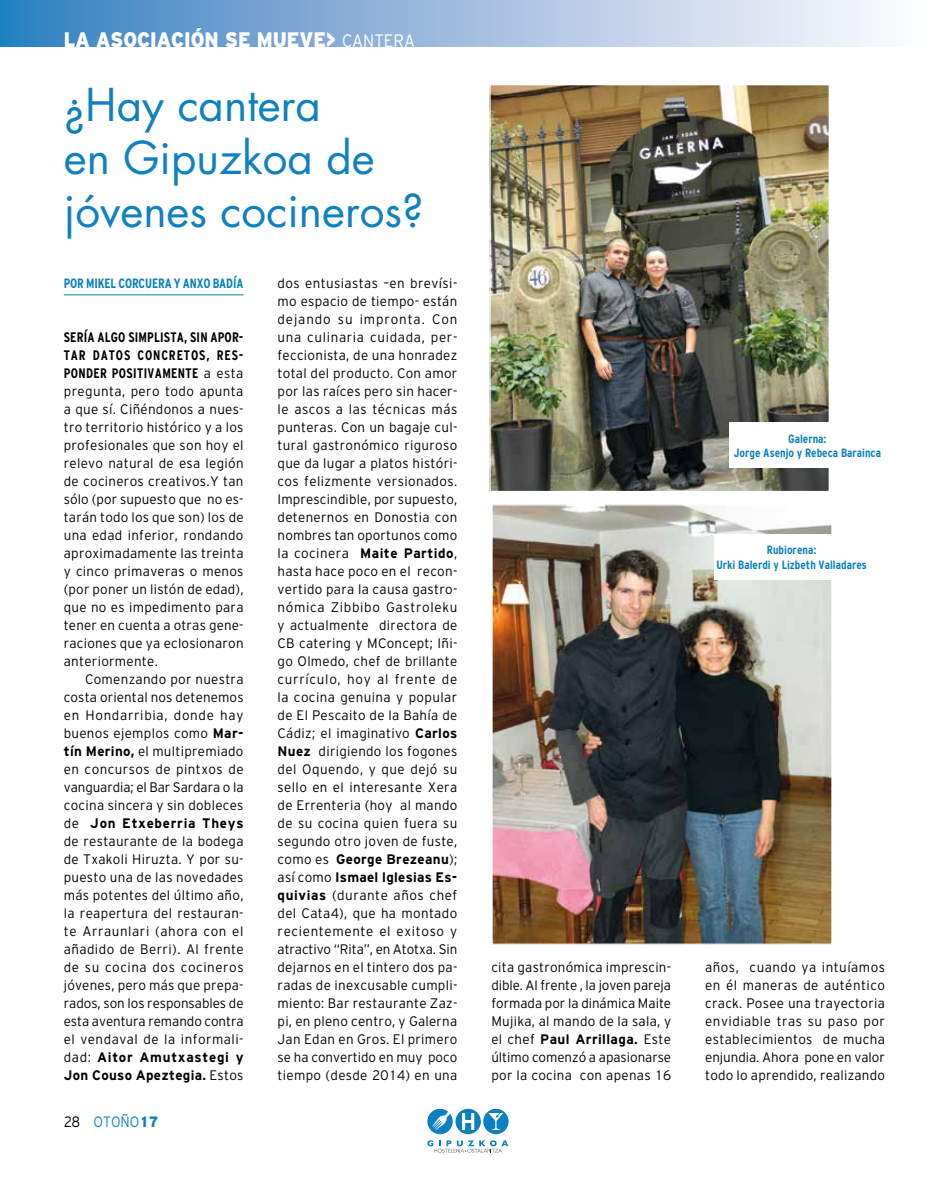
<style>
.page{position:relative;width:936px;height:1191px;background:#fff}
.page>*{position:absolute;margin:0;border:0;box-sizing:border-box;transform-origin:0 0}
.t1{font:44.1px/52.8px "Futura Std";color:#1081c0}
.t2{font:900 21px "Civica 10";color:#fff;scale:.9 1}
.t3{font:300 15px "Civica 01";color:#1081c0;scale:.9 1}
.t4{font:300 13.8px/18px "Civica 01";letter-spacing:.015em;color:#000;text-align:justify}
.t5{font:700 13.8px/18px "Civica 07";letter-spacing:.03em;color:#000}
.t6{font:700 condensed 13.8px/18px "Civica 09";letter-spacing:.025em;color:#000;text-align:justify}
.t7{font:300 13.8px/18px "Civica 01";letter-spacing:-.005em;color:#000}
.t8{font:700 13.8px "Civica 07";letter-spacing:.055em;color:#000}
.t9{font:700 condensed 13.5px "Civica 09";letter-spacing:-.01em;color:#0980bf}
.t10{font:700 condensed 12px/14.4px "Civica 09";color:#0980bf;text-align:center}
.s1{font-family:"Civica 01";font-weight:300;font-size:18px}
.s2{font-family:"Civica 01";font-weight:300}
.s3{font-family:"Civica 07";font-weight:700}
.s4{font-family:"Civica 01";font-weight:300;font-stretch:normal}
.s5{color:#000}
.s6{font-family:"Civica 10";font-weight:900}
</style>
<div class="page">
<svg style="left:0;top:0;width:877px;height:47px;background:#98badd"></svg>
<svg style="left:427px;top:1108px;width:81px;height:44px"></svg>
<hr style="left:64px;top:294px;width:179px;height:1px;background:#0980bf">
<img style="left:491px;top:86px;width:336px;height:404px">
<div style="left:489px;top:84px;width:340px;height:408px;border:1px solid #fff"></div>
<div style="left:729px;top:423px;width:155px;height:45px;background:#fff"></div>
<img style="left:493px;top:506px;width:337px;height:437px">
<div style="left:491px;top:504px;width:341px;height:441px;border:1px solid #fff"></div>
<div style="left:714px;top:534px;width:155px;height:45px;background:#fff"></div>
<h2 class="t2" style="left:64px;top:28px;width:391px">LA ASOCIACIÓN SE MUEVE&gt; <span class="s1">CANTERA</span></h2>
<h1 class="t1" style="left:64px;top:79px;width:361px">¿Hay cantera<br>en Gipuzkoa de jóvenes cocineros?</h1>
<p class="t9" style="left:64px;top:276px;width:181px">POR MIKEL CORCUERA Y ANXO BADÍA</p>
<p class="t4" style="left:277px;top:274px;width:181px">dos entusiastas –en brevísi&shy;mo espacio de tiempo- están dejando su impronta. Con una culinaria cuidada, per&shy;feccionista, de una honradez total del producto. Con amor por las raíces pero sin hacer&shy;le ascos a las técnicas más punteras. Con un bagaje cul&shy;tural gastronómico riguroso que da lugar a platos históri&shy;cos felizmente versionados.<br>Imprescindible, por supuesto, detenernos en Donostia con nombres tan oportunos como</p>
<p class="t5" style="left:277px;top:544px;width:181px"><span class="s2">la cocinera</span> Maite Partido<span class="s2">,</span></p>
<p class="t4" style="left:277px;top:562px;width:181px">hasta hace poco en el recon&shy;vertido para la causa gastro&shy;nómica Zibbibo Gastroleku y actualmente directora de CB catering y MConcept; Iñi&shy;go Olmedo, chef de brillante currículo, hoy al frente de la cocina genuina y popular de El Pescaito de la Bahía de Cádiz; el imaginativo <span class="s3">Carlos Nuez</span> dirigiendo los fogones del Oquendo, y que dejó su sello en el interesante Xera de Errenteria (hoy al mando de su cocina quien fuera su segundo otro joven de fuste,</p>
<p class="t5" style="left:277px;top:850px;width:181px"><span class="s2">como es</span> George Brezeanu<span class="s2">); así como</span> Ismael Iglesias Es-</p>
<p class="t4" style="left:277px;top:886px;width:181px"><span class="s3">quivias</span> (durante años chef del Cata4), que ha montado recientemente el exitoso y atractivo “Rita”, en Atotxa. Sin dejarnos en el tintero dos pa&shy;radas de inexcusable cumpli&shy;miento: Bar restaurante Zaz&shy;pi, en pleno centro, y Galerna Jan Edan en Gros. El primero se ha convertido en muy poco tiempo (desde 2014) en una</p>
<p class="t6" style="left:64px;top:328px;width:181px">SERÍA ALGO SIMPLISTA, SIN APOR-TAR DATOS CONCRETOS, RES-PONDER POSITIVAMENTE <span class="s4">a esta</span></p>
<p class="t4" style="left:64px;top:382px;width:181px">pregunta, pero todo apunta a que sí. Ciñéndonos a nues&shy;tro territorio histórico y a los profesionales que son hoy el relevo natural de esa legión de cocineros creativos.Y tan sólo (por supuesto que no es&shy;tarán todo los que son) los de una edad inferior, rondando aproximadamente las treinta y cinco primaveras o menos (por poner un listón de edad), que no es impedimento para tener en cuenta a otras gene&shy;raciones que ya eclosionaron anteriormente.</p>
<p class="t4" style="left:64px;top:670px;width:181px;text-indent:21px">Comenzando por nuestra costa oriental nos detenemos en Hondarribia, donde hay buenos ejemplos como <span class="s3">Mar&shy;tín Merino,</span> el multipremiado en concursos de pintxos de vanguardia; el Bar Sardara o la cocina sincera y sin dobleces</p>
<p class="t8" style="left:64px;top:815px;width:181px"><span class="s2">de</span> Jon Etxeberria Theys</p>
<p class="t4" style="left:64px;top:832px;width:181px">de restaurante de la bodega de Txakoli Hiruzta. Y por su&shy;puesto una de las novedades más potentes del último año, la reapertura del restauran&shy;te Arraunlari (ahora con el añadido de Berri). Al frente de su cocina dos cocineros jóvenes, pero más que prepa&shy;rados, son los responsables de esta aventura remando contra el vendaval de la informali-</p>
<p class="t5" style="left:64px;top:1048px;width:181px"><span class="s2">dad:</span> Aitor Amutxastegi y<br>Jon Couso Apeztegia. <span class="s2">Estos</span></p>
<p class="t3" style="left:64px;top:1113px;width:107px"><span class="s5">28</span> OTOÑO<span class="s6">17</span></p>
<p class="t10" style="left:733px;top:431px;width:149px">Galerna:<br>Jorge Asenjo y Rebeca Barainca</p>
<p class="t10" style="left:716px;top:543px;width:152px">Rubiorena:<br>Urki Balerdi y Lizbeth Valladares</p>
<p class="t4" style="left:491px;top:958px;width:181px">cita gastronómica imprescin&shy;dible. Al frente , la joven pareja formada por la dinámica Maite Mujika, al mando de la sala, y</p>
<p class="t5" style="left:491px;top:1030px;width:181px"><span class="s2">el chef</span> Paul Arrillaga. <span class="s2">Este</span></p>
<p class="t7" style="left:491px;top:1048px;width:181px">último comenzó a apasionarse por la cocina con apenas 16</p>
<p class="t4" style="left:705px;top:958px;width:181px">años, cuando ya intuíamos en él maneras de auténtico crack. Posee una trayectoria envidiable tras su paso por establecimientos de mucha enjundia. Ahora pone en valor todo lo aprendido, realizando</p>
</div>
